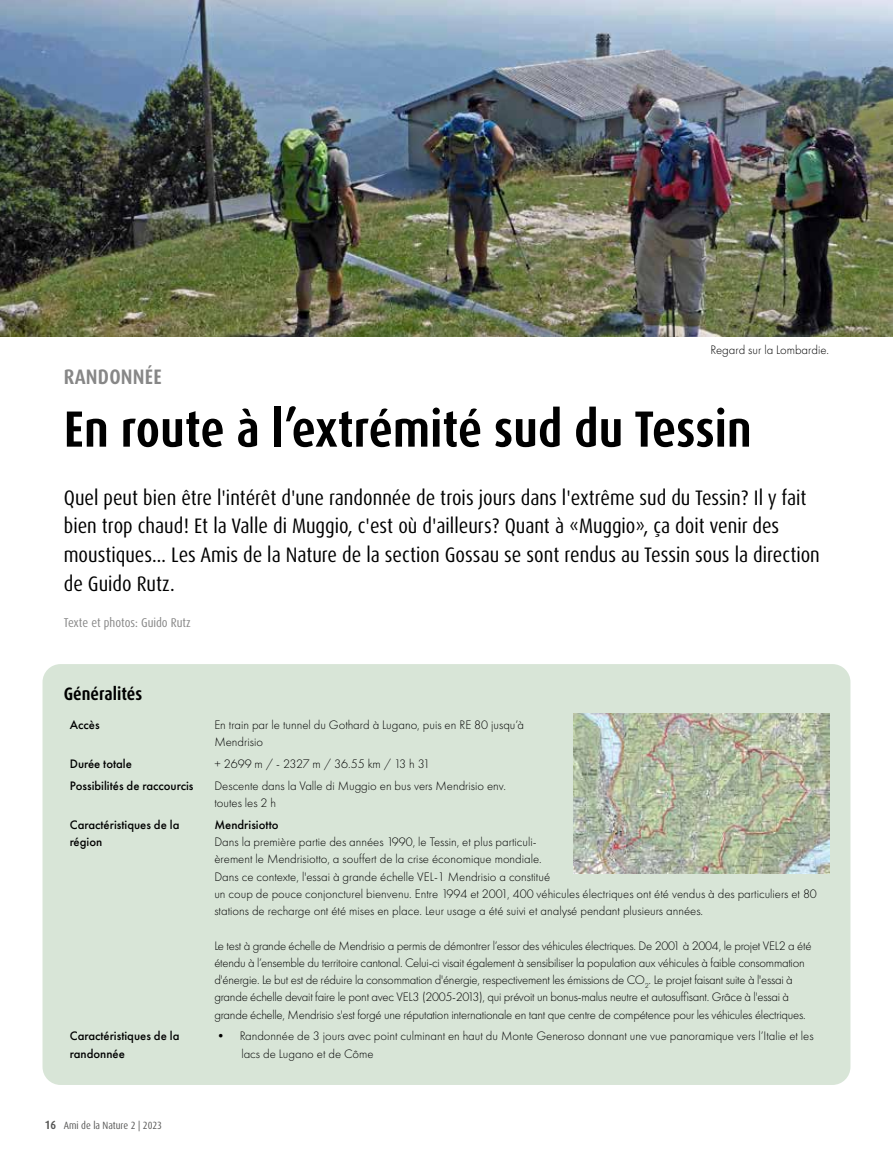
<style>
.page{position:relative;width:893px;height:1166px;background:#fff}
.page>*{position:absolute;margin:0;border:0;box-sizing:border-box;transform-origin:0 0}
.t1{font:700 condensed 51px "Dax OT";color:#000}
.t2{font:condensed 21px/28.5px "Dax OT";color:#000}
.t3{font:700 condensed 21px "Dax OT";letter-spacing:.01em;color:#878787}
.t4{font:700 condensed 18px "Dax OT";color:#000}
.t5{font:300 12.75px/17.2px "Futura PT";letter-spacing:-.01em;color:#000}
.t6{font:500 12.75px/17.2px "Futura PT";color:#000}
.t7{font:condensed 12.75px "Dax OT";color:#878787}
.t8{font:condensed 10.5px "Dax OT";color:#575756}
.s1{font-weight:700;font-size:12px}
</style>
<div class="page">
<div style="left:43px;top:664px;width:807px;height:420px;background:#d8e5d7;border-radius:18px"></div>
<img style="left:573px;top:713px;width:256px;height:160px">
<img style="left:0;top:0;width:893px;height:336px">
<p class="t5" style="left:711px;top:341px;width:120px">Regard sur la Lombardie.</p>
<h2 class="t3" style="left:64px;top:363px;width:99px">RANDONNÉE</h2>
<h1 class="t1" style="left:64px;top:396px;width:689px">En route à l’extrémité sud du Tessin</h1>
<p class="t2" style="left:64px;top:483px;width:758px">Quel peut bien être l'intérêt d'une randonnée de trois jours dans l'extrême sud du Tessin? Il y fait bien trop chaud! Et la Valle di Muggio, c'est où d'ailleurs? Quant à «Muggio», ça doit venir des moustiques… Les Amis de la Nature de la section Gossau se sont rendus au Tessin sous la direction de Guido Rutz.</p>
<p class="t7" style="left:64px;top:614px;width:128px">Texte et photos: Guido Rutz</p>
<h3 class="t4" style="left:64px;top:681px;width:80px">Généralités</h3>
<p class="t6" style="left:70px;top:716px;width:31px">Accès</p>
<p class="t5" style="left:214px;top:716px;width:311px">En train par le tunnel du Gothard à Lugano, puis en RE 80 jusqu’à<br>Mendrisio</p>
<p class="t6" style="left:70px;top:755px;width:64px">Durée totale</p>
<p class="t5" style="left:214px;top:755px;width:217px">+ 2699 m / - 2327 m / 36.55 km / 13 h 31</p>
<p class="t6" style="left:70px;top:776px;width:125px">Possibilités de raccourcis</p>
<p class="t5" style="left:214px;top:776px;width:293px">Descente dans la Valle di Muggio en bus vers Mendrisio env. toutes les 2 h</p>
<p class="t6" style="left:70px;top:815px;width:111px">Caractéristiques de la région</p>
<p class="t6" style="left:214px;top:815px;width:66px">Mendrisiotto</p>
<p class="t5" style="left:214px;top:833px;width:604px">Dans la première partie des années 1990, le Tessin, et plus particuli-<br>èrement le Mendrisiotto, a souffert de la crise économique mondiale.<br>Dans ce contexte, l'essai à grande échelle VEL-1 Mendrisio a constitué<br>un coup de pouce conjoncturel bienvenu. Entre 1994 et 2001, 400 véhicules électriques ont été vendus à des particuliers et 80 stations de recharge ont été mises en place. Leur usage a été suivi et analysé pendant plusieurs années.</p>
<p class="t5" style="left:214px;top:936px;width:599px">Le test à grande échelle de Mendrisio a permis de démontrer l’essor des véhicules électriques. De 2001 à 2004, le projet VEL2 a été étendu à l’ensemble du territoire cantonal. Celui-ci visait également à sensibiliser la population aux véhicules à faible consommation d'énergie. Le but est de réduire la consommation d'énergie, respectivement les émissions de CO<sub>2</sub>. Le projet faisant suite à l'essai à grande échelle devait faire le pont avec VEL3 (2005-2013), qui prévoit un bonus-malus neutre et autosuffisant. Grâce à l'essai à grande échelle, Mendrisio s'est forgé une réputation internationale en tant que centre de compétence pour les véhicules électriques.</p>
<p class="t6" style="left:70px;top:1027px;width:111px">Caractéristiques de la randonnée</p>
<p class="t5" style="left:241px;top:1027px;width:574px;text-indent:-27px">• Randonnée de 3 jours avec point culminant en haut du Monte Generoso donnant une vue panoramique vers l’Italie et les lacs de Lugano et de Côme</p>
<p class="t8" style="left:45px;top:1118px;width:119px"><span class="s1">16</span> Ami de la Nature 2 | 2023</p>
</div>
